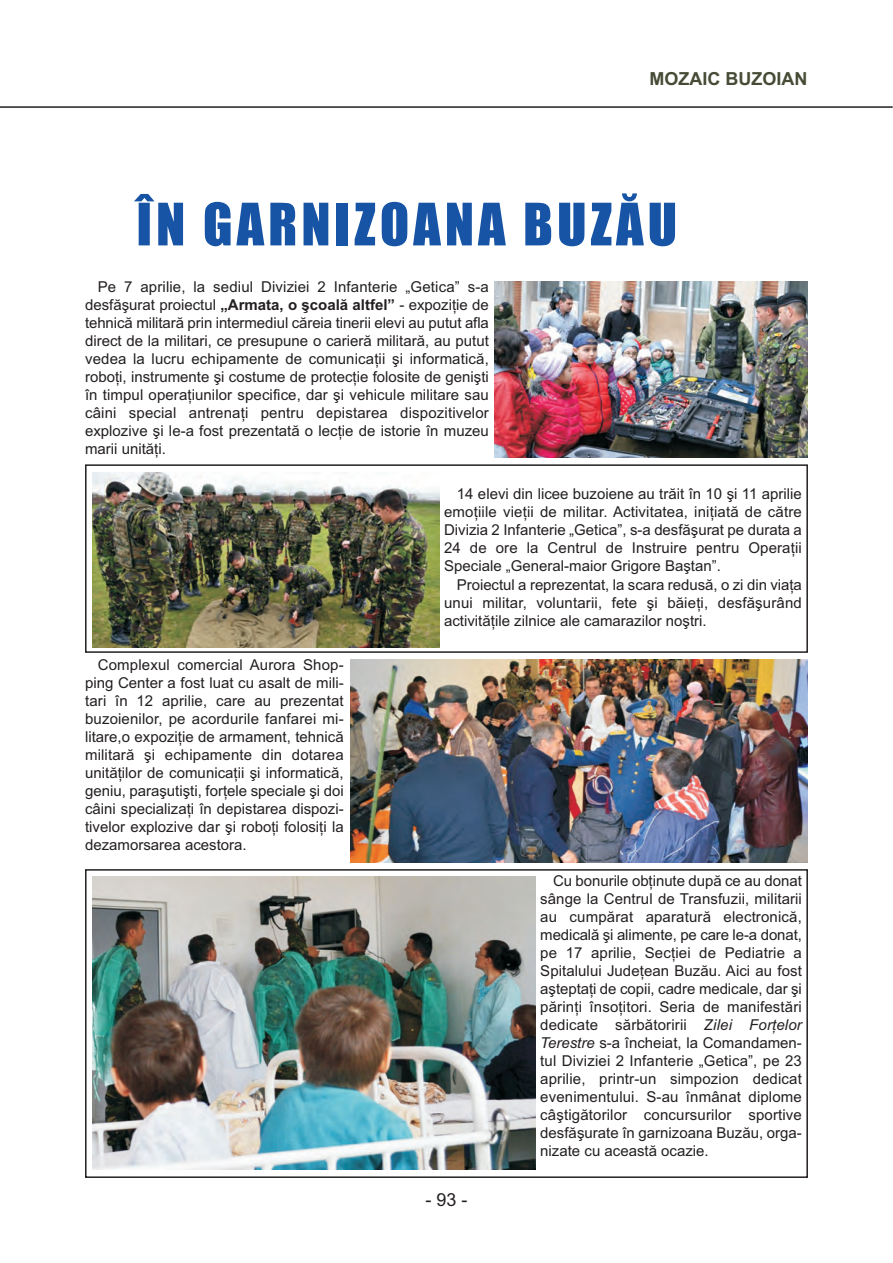
<style>
.page{position:relative;width:893px;height:1263px;background:#fff}
.page>*{position:absolute;margin:0;border:0;box-sizing:border-box;transform-origin:0 0}
.t1{font:54px "Impact";letter-spacing:.075em;color:#1754a5}
.t2{font:700 18px "Arial";color:#454b35}
.t3{font:18px "Arial";color:#231f20}
.t4{font:15px/18px "Arial";color:#231f20;text-align:justify}
.s1{font-weight:700}
.s2{font-style:italic}
</style>
<div class="page">
<hr style="left:0;top:106px;width:893px;height:2px;background:#231f20">
<img style="left:495px;top:281px;width:313px;height:177px">
<div style="left:85px;top:464px;width:723px;height:189px;border:2px solid #231f20"></div>
<img style="left:92px;top:472px;width:348px;height:175px">
<img style="left:350px;top:659px;width:458px;height:203px">
<div style="left:85px;top:869px;width:723px;height:309px;border:2px solid #231f20"></div>
<img style="left:93px;top:876px;width:443px;height:293px">
<p class="t2" style="left:649px;top:69px;width:159px">MOZAIC BUZOIAN</p>
<p class="t1" style="left:136px;top:195px;width:542px">ÎN GARNIZOANA BUZĂU</p>
<p class="t4" style="left:85px;top:277px;width:405px;text-indent:13px">Pe 7 aprilie, la sediul Diviziei 2 Infanterie „Getica” s-a desfăşurat proiectul <span class="s1">„Armata, o şcoală altfel”</span> - expoziţie de tehnică militară prin intermediul căreia tinerii elevi au putut afla direct de la militari, ce presupune o carieră militară, au putut vedea la lucru echipamente de comunicaţii şi informatică, roboţi, instrumente şi costume de protecţie folosite de genişti în timpul operaţiunilor specifice, dar şi vehicule militare sau câini special antrenaţi pentru depistarea dispozitivelor explozive şi le-a fost prezentată o lecţie de istorie în muzeu marii unităţi.</p>
<p class="t4" style="left:85px;top:655px;width:260px;text-indent:13px">Complexul comercial Aurora Shop&shy;ping Center a fost luat cu asalt de mili&shy;tari în 12 aprilie, care au prezentat buzoienilor, pe acordurile fanfarei mi&shy;litare,o expoziţie de armament, tehnică militară şi echipamente din dotarea unităţilor de comunicaţii şi informatică, geniu, paraşutişti, forţele speciale şi doi câini specializaţi în depistarea dispozi&shy;tivelor explozive dar şi roboţi folosiţi la dezamorsarea acestora.</p>
<p class="t4" style="left:457px;top:485px;width:346px">14 elevi din licee buzoiene au trăit în 10 şi 11 aprilie</p>
<p class="t4" style="left:444px;top:503px;width:359px">emoţiile vieţii de militar. Activitatea, iniţiată de către</p>
<p class="t4" style="left:444px;top:521px;width:359px">Divizia 2 Infanterie „Getica”, s-a desfăşurat pe durata a</p>
<p class="t4" style="left:444px;top:539px;width:359px">24 de ore la Centrul de Instruire pentru Operaţii</p>
<p class="t4" style="left:444px;top:557px;width:278px">Speciale „General-maior Grigore Baştan”.</p>
<p class="t4" style="left:457px;top:575px;width:347px">Proiectul a reprezentat, la scara redusă, o zi din viaţa</p>
<p class="t4" style="left:444px;top:593px;width:359px">unui militar, voluntarii, fete şi băieţi, desfăşurând</p>
<p class="t4" style="left:444px;top:611px;width:264px">activităţile zilnice ale camarazilor noştri.</p>
<p class="t3" style="left:425px;top:1189px;width:44px">- 93 -</p>
<p class="t4" style="left:540px;top:872px;width:263px;text-indent:13px">Cu bonurile obţinute după ce au donat sânge la Centrul de Transfuzii, militarii au cumpărat aparatură electronică, medicală şi alimente, pe care le-a donat, pe 17 aprilie, Secţiei de Pediatrie a Spitalului Judeţean Buzău. Aici au fost aşteptaţi de copii, cadre medicale, dar şi părinţi însoţitori. Seria de manifestări dedicate sărbătoririi <span class="s2">Zilei Forţelor Terestre</span> s-a încheiat, la Comandamen&shy;tul Diviziei 2 Infanterie „Getica”, pe 23 aprilie, printr-un simpozion dedicat evenimentului. S-au înmânat diplome câştigătorilor concursurilor sportive desfăşurate în garnizoana Buzău, orga&shy;nizate cu această ocazie.</p>
</div>
